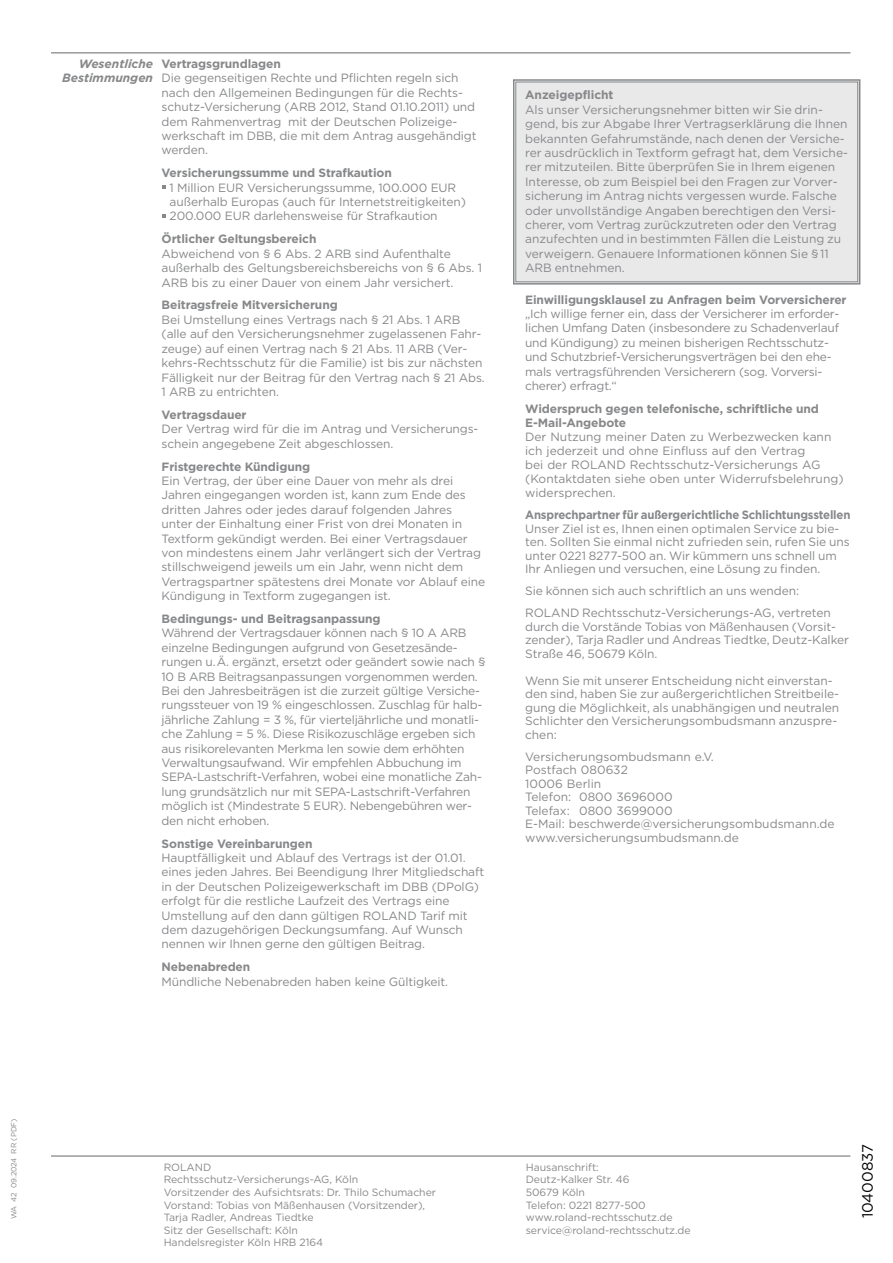
<style>
.page{position:relative;width:893px;height:1263px;background:#fff}
.page>*{position:absolute;margin:0;border:0;box-sizing:border-box;transform-origin:0 0}
.t1{font:15px "Gotham";letter-spacing:-.005em;color:#000}
.t2{font:12px/14.4px "Gotham";letter-spacing:-.01em;color:#87888a}
.t3{font:700 12px/14.4px "Gotham";letter-spacing:-.01em;color:#87888a}
.t4{font:700 12px "Gotham";letter-spacing:-.01em;color:#87888a;scale:.95 1}
.t5{font:italic 700 12px/14.4px "Gotham";color:#87888a;text-align:right}
.t6{font:10.5px/12.6px "Gotham";letter-spacing:-.005em;color:#87888a}
.t7{font:7.5px "Gotham";color:#87888a}
</style>
<div class="page">
<hr style="left:51px;top:1155px;width:799px;height:2px;background:#87888a">
<hr style="left:51px;top:52px;width:799px;height:1px;background:#87888a">
<svg style="left:162px;top:185px;width:4px;height:4px"></svg>
<svg style="left:162px;top:214px;width:4px;height:4px"></svg>
<div style="left:513px;top:79px;width:348px;height:206px;background:#e9e9ea"></div>
<div style="left:515px;top:82px;width:343px;height:200px;border:1px solid #87888a"></div>
<p class="t5" style="left:62px;top:56px;width:92px">Wesentliche<br>Bestimmungen</p>
<p class="t3" style="left:162px;top:56px;width:121px">Vertragsgrundlagen</p>
<p class="t2" style="left:162px;top:71px;width:316px">Die gegenseitigen Rechte und Pflichten regeln sich nach den Allgemeinen Bedingungen für die Rechts&shy;schutz-Versicherung (ARB 2012, Stand 01.10.2011) und dem Rahmenvertrag mit der Deutschen Polizeige&shy;werkschaft im DBB, die mit dem Antrag ausgehändigt werden.</p>
<p class="t3" style="left:162px;top:166px;width:232px">Versicherungssumme und Strafkaution</p>
<p class="t2" style="left:170px;top:180px;width:298px">1 Million EUR Versicherungssumme, 100.000 EUR außerhalb Europas (auch für Internetstreitigkeiten)<br>200.000 EUR darlehensweise für Strafkaution</p>
<p class="t3" style="left:162px;top:232px;width:156px">Örtlicher Geltungsbereich</p>
<p class="t2" style="left:162px;top:246px;width:322px">Abweichend von § 6 Abs. 2 ARB sind Aufenthalte außerhalb des Geltungsbereichsbereichs von § 6 Abs. 1<br>ARB bis zu einer Dauer von einem Jahr versichert.</p>
<p class="t3" style="left:162px;top:298px;width:178px">Beitragsfreie Mitversicherung</p>
<p class="t2" style="left:162px;top:312px;width:325px">Bei Umstellung eines Vertrags nach § 21 Abs. 1 ARB (alle auf den Versicherungsnehmer zugelassenen Fahr&shy;zeuge) auf einen Vertrag nach § 21 Abs. 11 ARB (Ver&shy;kehrs-Rechtsschutz für die Familie) ist bis zur nächsten Fälligkeit nur der Beitrag für den Vertrag nach § 21 Abs.<br>1 ARB zu entrichten.</p>
<p class="t3" style="left:162px;top:407px;width:87px">Vertragsdauer</p>
<p class="t2" style="left:162px;top:421px;width:318px">Der Vertrag wird für die im Antrag und Versicherungs&shy;schein angegebene Zeit abgeschlossen.</p>
<p class="t3" style="left:162px;top:459px;width:150px">Fristgerechte Kündigung</p>
<p class="t2" style="left:162px;top:473px;width:325px">Ein Vertrag, der über eine Dauer von mehr als drei Jahren eingegangen worden ist, kann zum Ende des dritten Jahres oder jedes darauf folgenden Jahres unter der Einhaltung einer Frist von drei Monaten in Textform gekündigt werden. Bei einer Vertragsdauer von mindestens einem Jahr verlängert sich der Vertrag stillschweigend jeweils um ein Jahr, wenn nicht dem Vertragspartner spätestens drei Monate vor Ablauf eine Kündigung in Textform zugegangen ist.</p>
<p class="t3" style="left:162px;top:611px;width:221px">Bedingungs- und Beitragsanpassung</p>
<p class="t2" style="left:162px;top:626px;width:326px">Während der Vertragsdauer können nach § 10 A ARB einzelne Bedingungen aufgrund von Gesetzesände&shy;rungen u.Ä. ergänzt, ersetzt oder geändert sowie nach § 10 B ARB Beitragsanpassungen vorgenommen werden.<br>Bei den Jahresbeiträgen ist die zurzeit gültige Versiche&shy;rungssteuer von 19 % eingeschlossen. Zuschlag für halb&shy;jährliche Zahlung = 3 %, für vierteljährliche und monatli&shy;che Zahlung = 5 %. Diese Risikozuschläge ergeben sich aus risikorelevanten Merkma len sowie dem erhöhten Verwaltungsaufwand. Wir empfehlen Abbuchung im SEPA-Lastschrift-Verfahren, wobei eine monatliche Zah&shy;lung grundsätzlich nur mit SEPA-Lastschrift-Verfahren möglich ist (Mindestrate 5 EUR). Nebengebühren wer&shy;den nicht erhoben.</p>
<p class="t3" style="left:162px;top:836px;width:152px">Sonstige Vereinbarungen</p>
<p class="t2" style="left:162px;top:850px;width:324px">Hauptfälligkeit und Ablauf des Vertrags ist der 01.01. eines jeden Jahres. Bei Beendigung Ihrer Mitgliedschaft in der Deutschen Polizeigewerkschaft im DBB (DPolG) erfolgt für die restliche Laufzeit des Vertrags eine Umstellung auf den dann gültigen ROLAND Tarif mit dem dazugehörigen Deckungsumfang. Auf Wunsch nennen wir Ihnen gerne den gültigen Beitrag.</p>
<p class="t3" style="left:162px;top:960px;width:90px">Nebenabreden</p>
<p class="t2" style="left:162px;top:974px;width:288px">Mündliche Nebenabreden haben keine Gültigkeit.</p>
<p class="t3" style="left:525px;top:88px;width:90px">Anzeigepflicht</p>
<p class="t2" style="left:525px;top:102px;width:324px">Als unser Versicherungsnehmer bitten wir Sie drin&shy;gend, bis zur Abgabe Ihrer Vertragserklärung die Ihnen bekannten Gefahrumstände, nach denen der Versiche&shy;rer ausdrücklich in Textform gefragt hat, dem Versiche&shy;rer mitzuteilen. Bitte überprüfen Sie in Ihrem eigenen Interesse, ob zum Beispiel bei den Fragen zur Vorver&shy;sicherung im Antrag nichts vergessen wurde. Falsche oder unvollständige Angaben berechtigen den Versi&shy;cherer, vom Vertrag zurückzutreten oder den Vertrag anzufechten und in bestimmten Fällen die Leistung zu verweigern. Genauere Informationen können Sie § 11<br>ARB entnehmen.</p>
<p class="t3" style="left:525px;top:292px;width:323px">Einwilligungsklausel zu Anfragen beim Vorversicherer</p>
<p class="t2" style="left:525px;top:306px;width:316px">„Ich willige ferner ein, dass der Versicherer im erforder&shy;lichen Umfang Daten (insbesondere zu Schadenverlauf und Kündigung) zu meinen bisherigen Rechtsschutz&shy;und Schutzbrief-Versicherungsverträgen bei den ehe&shy;mals vertragsführenden Versicherern (sog. Vorversi&shy;cherer) erfragt.“</p>
<p class="t3" style="left:525px;top:401px;width:295px">Widerspruch gegen telefonische, schriftliche und<br>E-Mail-Angebote</p>
<p class="t2" style="left:525px;top:430px;width:320px;line-height:14px">Der Nutzung meiner Daten zu Werbezwecken kann ich jederzeit und ohne Einfluss auf den Vertrag<br>bei der ROLAND Rechtsschutz-Versicherungs AG (Kontaktdaten siehe oben unter Widerrufsbelehrung) widersprechen.</p>
<p class="t4" style="left:525px;top:507px;width:344px">Ansprechpartner für außergerichtliche Schlichtungsstellen</p>
<p class="t2" style="left:525px;top:521px;width:326px;line-height:13.5px">Unser Ziel ist es, Ihnen einen optimalen Service zu bie&shy;ten. Sollten Sie einmal nicht zufrieden sein, rufen Sie uns unter 0221 8277-500 an. Wir kümmern uns schnell um Ihr Anliegen und versuchen, eine Lösung zu finden.</p>
<p class="t2" style="left:525px;top:579px;width:307px;line-height:22px">Sie können sich auch schriftlich an uns wenden:<br>ROLAND Rechtsschutz-Versicherungs-AG, vertreten</p>
<p class="t2" style="left:525px;top:619px;width:325px;line-height:13.5px">durch die Vorstände Tobias von Mäßenhausen (Vorsit&shy;zender), Tarja Radler und Andreas Tiedtke, Deutz-Kalker<br>Straße 46, 50679 Köln.</p>
<p class="t2" style="left:525px;top:673px;width:316px;line-height:13.5px">Wenn Sie mit unserer Entscheidung nicht einverstan&shy;den sind, haben Sie zur außergerichtlichen Streitbeile&shy;gung die Möglichkeit, als unabhängigen und neutralen Schlichter den Versicherungsombudsmann anzuspre&shy;chen:</p>
<p class="t2" style="left:525px;top:749px;width:311px;line-height:13.5px">Versicherungsombudsmann e.V.<br>Postfach 080632<br>10006 Berlin<br>Telefon: 0800 3696000<br>Telefax: 0800 3699000<br>E-Mail: beschwerde@versicherungsombudsmann.de www.versicherungsumbudsmann.de</p>
<p class="t7" style="left:9px;top:1219px;width:103px;rotate:-90deg">WA 42 09.2024 RR (PDF)</p>
<p class="t6" style="left:164px;top:1160px;width:274px">ROLAND<br>Rechtsschutz-Versicherungs-AG, Köln<br>Vorsitzender des Aufsichtsrats: Dr. Thilo Schumacher Vorstand: Tobias von Mäßenhausen (Vorsitzender), Tarja Radler, Andreas Tiedtke<br>Sitz der Gesellschaft: Köln<br>Handelsregister Köln HRB 2164</p>
<p class="t6" style="left:526px;top:1160px;width:166px">Hausanschrift:<br>Deutz-Kalker Str. 46<br>50679 Köln<br>Telefon: 0221 8277-500 www.roland-rechtsschutz.de service@roland-rechtsschutz.de</p>
<p class="t1" style="left:858px;top:1218px;width:76px;rotate:-90deg">10400837</p>
</div>
